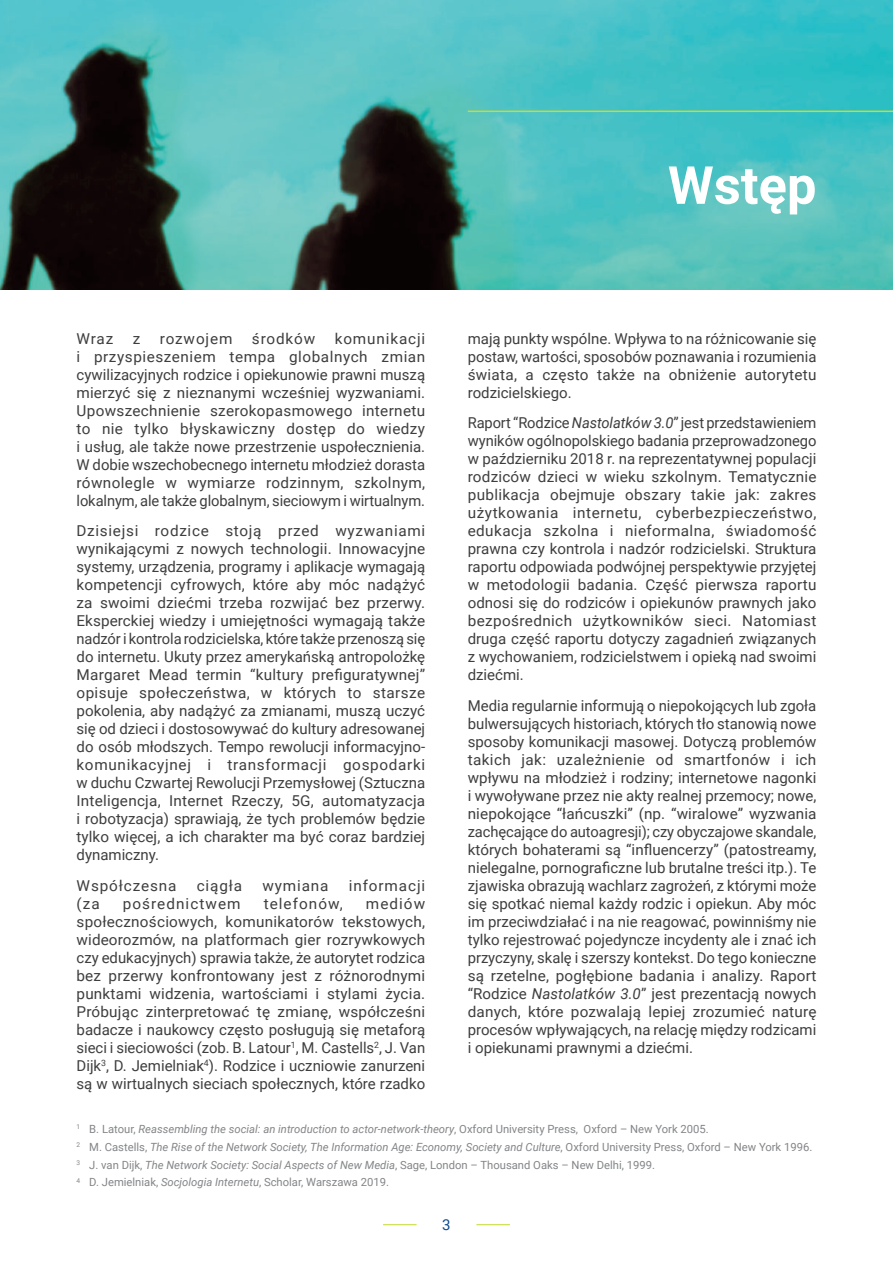
<style>
.page{position:relative;width:893px;height:1263px;background:#fff}
.page>*{position:absolute;margin:0;border:0;box-sizing:border-box;transform-origin:0 0}
.t1{font:700 52.5px "Roboto";color:#fff}
.t2{font:15px/18px "Roboto";color:#3e3e3f;text-align:justify}
.t3{font:15px "Roboto";letter-spacing:.06em;color:#3e3e3f}
.t4{font:15px "Roboto";letter-spacing:.07em;color:#3e3e3f}
.t5{font:15px "Roboto";letter-spacing:.055em;color:#3e3e3f}
.t6{font:15px "Roboto";color:#0f4d91}
.t7{font:11.25px/17.7px "Roboto";color:#838588}
.s1{font-style:italic}
</style>
<div class="page">
<hr style="left:477px;top:1224px;width:33px;height:1px;background:#c8da35">
<hr style="left:383px;top:1224px;width:33px;height:1px;background:#c8da35">
<img style="left:0;top:0;width:893px;height:289px">
<hr style="left:468px;top:111px;width:425px;height:1px;background:#c8da35">
<h1 class="t1" style="left:668px;top:148px;width:150px">Wstęp</h1>
<p class="t2" style="left:77px;top:329px;width:350px;text-indent:258px">komunikacji i przyspieszeniem tempa globalnych zmian cywilizacyjnych rodzice i opiekunowie prawni muszą mierzyć się z nieznanymi wcześniej wyzwaniami.<br>Upowszechnienie szerokopasmowego internetu to nie tylko błyskawiczny dostęp do wiedzy i usług, ale także nowe przestrzenie uspołecznienia.<br>W dobie wszechobecnego internetu młodzież dorasta równolegle w wymiarze rodzinnym, szkolnym, lokalnym, ale także globalnym, sieciowym i wirtualnym.</p>
<p class="t2" style="left:77px;top:521px;width:350px">Dzisiejsi rodzice stoją przed wyzwaniami wynikającymi z nowych technologii. Innowacyjne systemy, urządzenia, programy i aplikacje wymagają kompetencji cyfrowych, które aby móc nadążyć za swoimi dziećmi trzeba rozwijać bez przerwy.<br>Eksperckiej wiedzy i umiejętności wymagają także nadzór i kontrola rodzicielska, które także przenoszą się do internetu. Ukuty przez amerykańską antropolożkę Margaret Mead termin “kultury prefiguratywnej” opisuje społeczeństwa, w których to starsze pokolenia, aby nadążyć za zmianami, muszą uczyć się od dzieci i dostosowywać do kultury adresowanej do osób młodszych. Tempo rewolucji informacyjno&shy;komunikacyjnej i transformacji gospodarki w duchu Czwartej Rewolucji Przemysłowej (Sztuczna Inteligencja, Internet Rzeczy, 5G, automatyzacja i robotyzacja) sprawiają, że tych problemów będzie tylko więcej, a ich charakter ma być coraz bardziej dynamiczny.</p>
<p class="t3" style="left:77px;top:875px;width:101px">Współczesna</p>
<p class="t2" style="left:197px;top:876px;width:47px">ciągła</p>
<p class="t3" style="left:262px;top:875px;width:68px">wymiana</p>
<p class="t3" style="left:349px;top:875px;width:78px">informacji</p>
<p class="t2" style="left:77px;top:894px;width:25px">(za</p>
<p class="t4" style="left:123px;top:893px;width:119px">pośrednictwem</p>
<p class="t4" style="left:264px;top:893px;width:81px">telefonów,</p>
<p class="t2" style="left:77px;top:329px;width:38px">Wraz</p>
<p class="t2" style="left:133px;top:329px;width:9px">z</p>
<p class="t5" style="left:160px;top:328px;width:74px">rozwojem</p>
<p class="t5" style="left:252px;top:328px;width:65px">środków</p>
<p class="t2" style="left:77px;top:894px;width:350px;text-indent:289px">mediów społecznościowych, komunikatorów tekstowych, wideorozmów, na platformach gier rozrywkowych czy edukacyjnych) sprawia także, że autorytet rodzica bez przerwy konfrontowany jest z różnorodnymi punktami widzenia, wartościami i stylami życia.<br>Próbując zinterpretować tę zmianę, współcześni badacze i naukowcy często posługują się metaforą sieci i sieciowości (zob. B. Latour<sup>1</sup>, M. Castells<sup>2</sup>, J. Van Dijk<sup>3</sup>, D. Jemielniak<sup>4</sup>). Rodzice i uczniowie zanurzeni są w wirtualnych sieciach społecznych, które rzadko</p>
<p class="t2" style="left:468px;top:329px;width:350px">mają punkty wspólne. Wpływa to na różnicowanie się postaw, wartości, sposobów poznawania i rozumienia świata, a często także na obniżenie autorytetu rodzicielskiego.</p>
<p class="t2" style="left:468px;top:413px;width:350px">Raport “Rodzice <span class="s1">Nastolatków 3.0</span>” jest przedstawieniem wyników ogólnopolskiego badania przeprowadzonego w październiku 2018 r. na reprezentatywnej populacji rodziców dzieci w wieku szkolnym. Tematycznie publikacja obejmuje obszary takie jak: zakres użytkowania internetu, cyberbezpieczeństwo, edukacja szkolna i nieformalna, świadomość prawna czy kontrola i nadzór rodzicielski. Struktura raportu odpowiada podwójnej perspektywie przyjętej w metodologii badania. Część pierwsza raportu odnosi się do rodziców i opiekunów prawnych jako bezpośrednich użytkowników sieci. Natomiast druga część raportu dotyczy zagadnień związanych z wychowaniem, rodzicielstwem i opieką nad swoimi dziećmi.</p>
<p class="t2" style="left:468px;top:696px;width:350px">Media regularnie informują o niepokojących lub zgoła bulwersujących historiach, których tło stanowią nowe sposoby komunikacji masowej. Dotyczą problemów takich jak: uzależnienie od smartfonów i ich wpływu na młodzież i rodziny; internetowe nagonki i wywoływane przez nie akty realnej przemocy; nowe, niepokojące “łańcuszki” (np. “wiralowe” wyzwania zachęcające do autoagresji); czy obyczajowe skandale, których bohaterami są “influencerzy” (patostreamy, nielegalne, pornograficzne lub brutalne treści itp.). Te zjawiska obrazują wachlarz zagrożeń, z którymi może się spotkać niemal każdy rodzic i opiekun. Aby móc im przeciwdziałać i na nie reagować, powinniśmy nie tylko rejestrować pojedyncze incydenty ale i znać ich przyczyny, skalę i szerszy kontekst. Do tego konieczne są rzetelne, pogłębione badania i analizy. Raport “Rodzice <span class="s1">Nastolatków 3.0</span>” jest prezentacją nowych danych, które pozwalają lepiej zrozumieć naturę procesów wpływających, na relację między rodzicami i opiekunami prawnymi a dziećmi.</p>
<p class="t7" style="left:77px;top:1120px;width:737px"><sup>1</sup> B. Latour, <span class="s1">Reassembling the social: an introduction to actor-network-theory</span>, Oxford University Press, Oxford – New York 2005.<br><sup>2</sup> M. Castells, <span class="s1">The Rise of the Network Society, The Information Age: Economy, Society and Culture</span>, Oxford University Press, Oxford – New York 1996.<br><sup>3</sup> J. van Dijk, <span class="s1">The Network Society: Social Aspects of New Media</span>, Sage, London – Thousand Oaks – New Delhi, 1999.<br><sup>4</sup> D. Jemielniak, <span class="s1">Socjologia Internetu</span>, Scholar, Warszawa 2019.</p>
<p class="t6" style="left:442px;top:1214px;width:10px">3</p>
</div>
